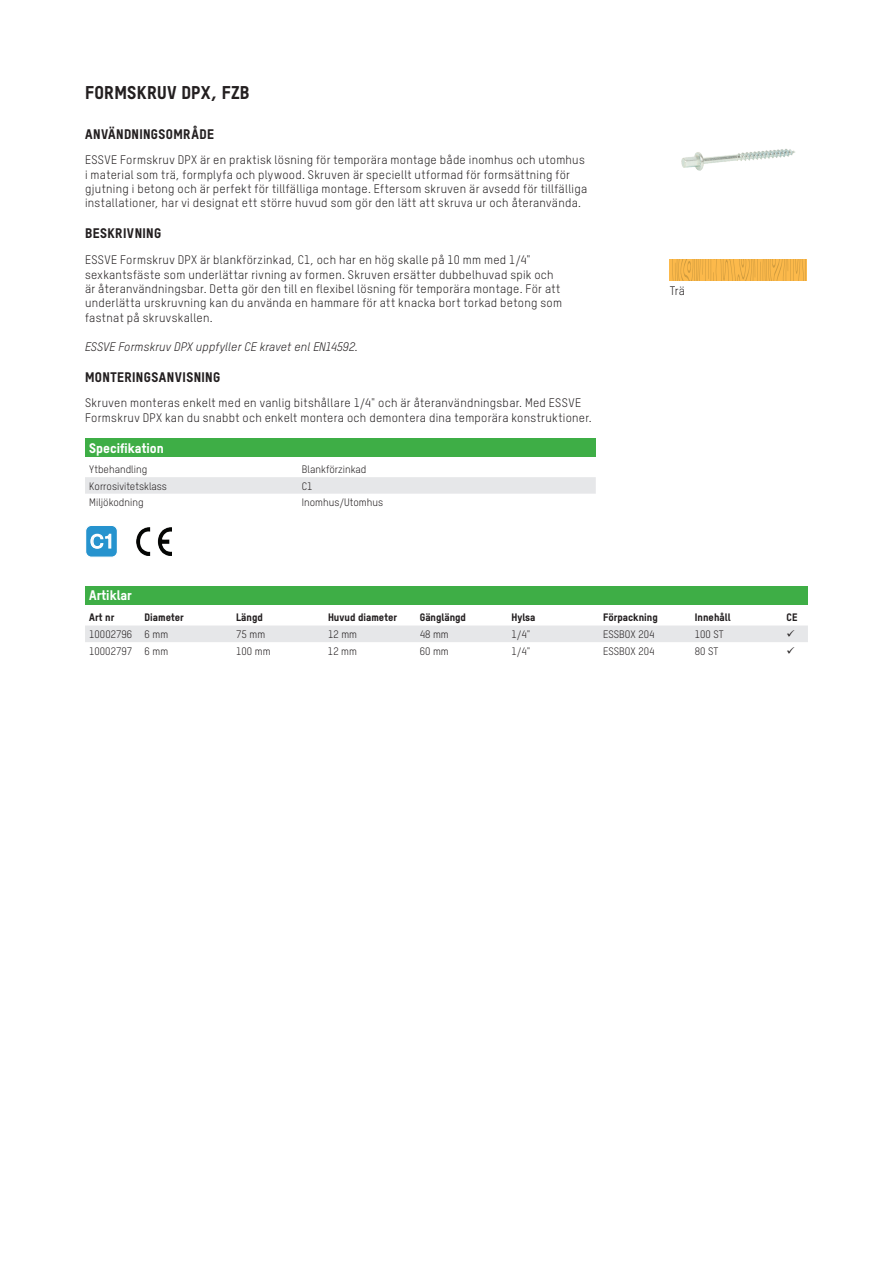
<style>
.page{position:relative;width:893px;height:1263px;background:#fff}
.page>*{position:absolute;margin:0;border:0;box-sizing:border-box;transform-origin:0 0}
.t1{font:18.75px "Microsoft Sans Serif";color:#fff}
.t2{font:18px "T Star Pro Heavy";letter-spacing:.02em;color:#231f20}
.t3{font:13.5px "T Star Pro Heavy";letter-spacing:.03em;color:#231f20}
.t4{font:13.5px "T Star Pro Heavy";color:#fff}
.t5{font:12px/14.4px "T Star Pro Regular";letter-spacing:.02em;color:#231f20}
.t6{font:italic 12px "T Star Pro Regular";letter-spacing:.01em;color:#231f20}
.t7{font:10.5px "T Star Pro Regular";color:#231f20}
.t8{font:10.5px "T Star Pro Heavy";color:#231f20}
</style>
<div class="page">
<div style="left:85px;top:438px;width:511px;height:19px;background:#3eae46"></div>
<div style="left:85px;top:477px;width:511px;height:17px;background:#e6e7e9"></div>
<div style="left:86px;top:525px;width:31px;height:32px;background:#2693ce;border-radius:6px"></div>
<div style="left:85px;top:525px;width:33px;height:33px;border:1px solid #fff;border-radius:6px"></div>
<svg style="left:90px;top:533px;width:22px;height:16px"></svg>
<img style="left:137px;top:528px;width:35px;height:28px">
<img style="left:681px;top:149px;width:114px;height:22px">
<div style="left:670px;top:260px;width:137px;height:21px;background:#fcb94b"></div>
<svg style="left:672px;top:260px;width:134px;height:21px"></svg>
<div style="left:85px;top:586px;width:723px;height:19px;background:#3eae46"></div>
<div style="left:85px;top:625px;width:723px;height:17px;background:#e6e7e9"></div>
<h2 class="t2" style="left:85px;top:79px;width:166px">FORMSKRUV DPX, FZB</h2>
<p class="t3" style="left:85px;top:123px;width:130px">ANVÄNDNINGSOMRÅDE</p>
<p class="t5" style="left:85px;top:152px;width:504px">ESSVE Formskruv DPX är en praktisk lösning för temporära montage både inomhus och utomhus i material som trä, formplyfa och plywood. Skruven är speciellt utformad för formsättning för gjutning i betong och är perfekt för tillfälliga montage. Eftersom skruven är avsedd för tillfälliga installationer, har vi designat ett större huvud som gör den lätt att skruva ur och återanvända.</p>
<p class="t3" style="left:85px;top:223px;width:78px">BESKRIVNING</p>
<p class="t5" style="left:85px;top:252px;width:479px">ESSVE Formskruv DPX är blankförzinkad, C1, och har en hög skalle på 10 mm med 1/4" sexkantsfäste som underlättar rivning av formen. Skruven ersätter dubbelhuvad spik och är återanvändningsbar. Detta gör den till en flexibel lösning för temporära montage. För att underlätta urskruvning kan du använda en hammare för att knacka bort torkad betong som fastnat på skruvskallen.</p>
<p class="t6" style="left:85px;top:338px;width:274px">ESSVE Formskruv DPX uppfyller CE kravet enl EN14592.</p>
<p class="t3" style="left:85px;top:366px;width:137px">MONTERINGSANVISNING</p>
<p class="t5" style="left:85px;top:395px;width:508px">Skruven monteras enkelt med en vanlig bitshållare 1/4" och är återanvändningsbar. Med ESSVE<br>Formskruv DPX kan du snabbt och enkelt montera och demontera dina temporära konstruktioner.</p>
<p class="t4" style="left:89px;top:437px;width:76px">Specifikation</p>
<p class="t7" style="left:89px;top:462px;width:59px">Ytbehandling</p>
<p class="t7" style="left:302px;top:462px;width:66px">Blankförzinkad</p>
<p class="t7" style="left:89px;top:478px;width:79px">Korrosivitetsklass</p>
<p class="t7" style="left:302px;top:478px;width:12px">C1</p>
<p class="t7" style="left:89px;top:495px;width:56px">Miljökodning</p>
<p class="t7" style="left:302px;top:495px;width:83px">Inomhus/Utomhus</p>
<h1 class="t1" style="left:90px;top:529px;width:25px">C1</h1>
<p class="t5" style="left:670px;top:283px;width:17px">Trä</p>
<p class="t4" style="left:89px;top:585px;width:44px">Artiklar</p>
<p class="t8" style="left:89px;top:609px;width:26px">Art nr</p>
<p class="t8" style="left:145px;top:609px;width:41px">Diameter</p>
<p class="t8" style="left:236px;top:609px;width:28px">Längd</p>
<p class="t8" style="left:328px;top:609px;width:70px">Huvud diameter</p>
<p class="t8" style="left:420px;top:609px;width:48px">Gänglängd</p>
<p class="t8" style="left:511px;top:609px;width:26px">Hylsa</p>
<p class="t8" style="left:603px;top:609px;width:56px">Förpackning</p>
<p class="t8" style="left:695px;top:609px;width:37px">Innehåll</p>
<p class="t8" style="left:787px;top:609px;width:12px">CE</p>
<p class="t7" style="left:89px;top:627px;width:80px">10002796 6 mm</p>
<p class="t7" style="left:236px;top:627px;width:31px">75 mm</p>
<p class="t7" style="left:328px;top:627px;width:31px">12 mm</p>
<p class="t7" style="left:420px;top:627px;width:31px">48 mm</p>
<p class="t7" style="left:511px;top:627px;width:20px">1/4"</p>
<p class="t7" style="left:603px;top:627px;width:53px">ESSBOX 204</p>
<p class="t7" style="left:695px;top:627px;width:30px">100 ST</p>
<p class="t7" style="left:89px;top:643px;width:80px">10002797 6 mm</p>
<p class="t7" style="left:236px;top:643px;width:36px">100 mm</p>
<p class="t7" style="left:328px;top:643px;width:31px">12 mm</p>
<p class="t7" style="left:420px;top:643px;width:31px">60 mm</p>
<p class="t7" style="left:511px;top:643px;width:20px">1/4"</p>
<p class="t7" style="left:603px;top:643px;width:53px">ESSBOX 204</p>
<p class="t7" style="left:695px;top:643px;width:25px">80 ST</p>
</div>
